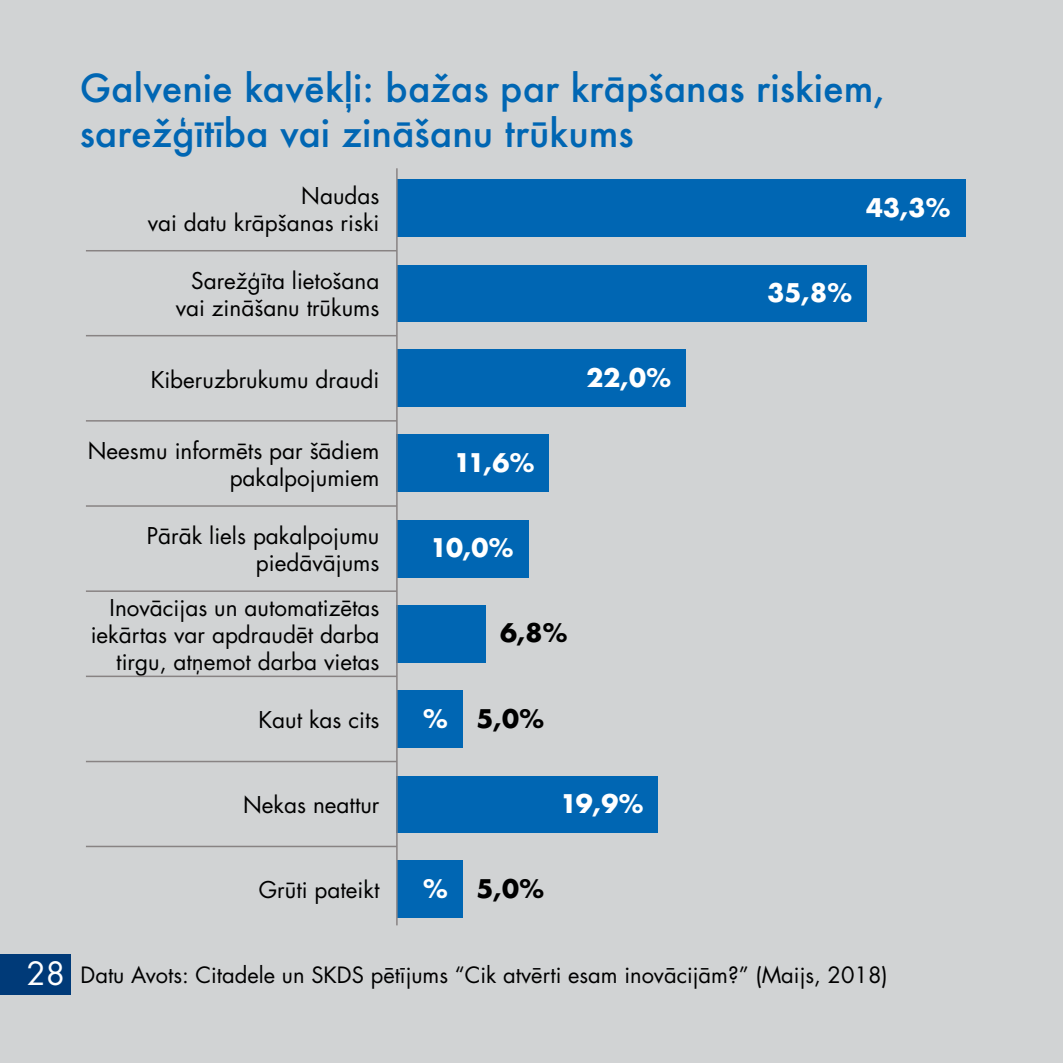
<style>
.page{position:relative;width:1063px;height:1063px;background:#d1d3d4}
.page>*{position:absolute;margin:0;border:0;box-sizing:border-box;transform-origin:0 0}
.t1{font:500 37.5px/45px "Futura";color:#0066b3}
.t2{font:31.25px "Futura";color:#fff}
.t3{font:700 25px "Futura";letter-spacing:-.02em;color:#fff}
.t4{font:700 25px "Futura";color:#000}
.t5{font:22.5px/27px "Futura";color:#000;text-align:right}
.t6{font:22px "Futura";color:#000}
.s1{color:#fff}
</style>
<div class="page">
<div style="left:397px;top:180px;width:568px;height:57px;background:#0066b3"></div>
<div style="left:397px;top:265px;width:470px;height:57px;background:#0066b3"></div>
<div style="left:397px;top:350px;width:289px;height:57px;background:#0066b3"></div>
<div style="left:397px;top:435px;width:152px;height:57px;background:#0066b3"></div>
<div style="left:397px;top:520px;width:131px;height:57px;background:#0066b3"></div>
<div style="left:397px;top:776px;width:261px;height:56px;background:#0066b3"></div>
<div style="left:397px;top:605px;width:89px;height:57px;background:#0066b3"></div>
<div style="left:397px;top:690px;width:65px;height:57px;background:#0066b3"></div>
<div style="left:397px;top:861px;width:65px;height:57px;background:#0066b3"></div>
<hr style="left:86px;top:250px;width:311px;height:1px;background:#888383">
<hr style="left:86px;top:335px;width:311px;height:1px;background:#888383">
<hr style="left:86px;top:420px;width:311px;height:2px;background:#888383">
<hr style="left:86px;top:505px;width:311px;height:2px;background:#888383">
<hr style="left:86px;top:590px;width:311px;height:2px;background:#888383">
<hr style="left:86px;top:676px;width:311px;height:1px;background:#888383">
<hr style="left:86px;top:761px;width:311px;height:1px;background:#888383">
<hr style="left:86px;top:846px;width:311px;height:1px;background:#888383">
<hr style="left:396px;top:168px;width:2px;height:757px;background:#888383">
<div style="left:0;top:954px;width:71px;height:40px;background:#003a78"></div>
<h1 class="t1" style="left:80px;top:65px;width:807px">Galvenie kavēkļi: bažas par krāpšanas riskiem, sarežģītība vai zināšanu trūkums</h1>
<p class="t5" style="left:148px;top:183px;width:233px">Naudas<br>vai datu krāpšanas riski</p>
<p class="t5" style="left:176px;top:268px;width:205px">Sarežģīta lietošana vai zināšanu trūkums</p>
<p class="t5" style="left:151px;top:367px;width:230px">Kiberuzbrukumu draudi</p>
<p class="t3" style="left:587px;top:359px;width:86px">22,0%</p>
<p class="t5" style="left:88px;top:438px;width:293px">Neesmu informēts par šādiem pakalpojumiem</p>
<p class="t5" style="left:147px;top:523px;width:234px">Pārāk liels pakalpojumu piedāvājums</p>
<p class="t5" style="left:91px;top:595px;width:290px">Inovācijas un automatizētas iekārtas var apdraudēt darba tirgu, atņemot darba vietas</p>
<p class="t3" style="left:454px;top:445px;width:82px">11,6%</p>
<p class="t3" style="left:430px;top:530px;width:85px">10,0%</p>
<p class="t4" style="left:500px;top:615px;width:69px">6,8%</p>
<p class="t5" style="left:258px;top:707px;width:123px">Kaut kas cits</p>
<p class="t4" style="left:423px;top:700px;width:123px"><span class="s1">%</span> 5,0%</p>
<p class="t3" style="left:866px;top:189px;width:86px">43,3%</p>
<p class="t3" style="left:768px;top:274px;width:86px">35,8%</p>
<p class="t5" style="left:243px;top:792px;width:138px">Nekas neattur</p>
<p class="t3" style="left:560px;top:785px;width:85px">19,9%</p>
<p class="t5" style="left:259px;top:877px;width:122px">Grūti pateikt</p>
<p class="t4" style="left:423px;top:870px;width:123px"><span class="s1">%</span> 5,0%</p>
<h2 class="t2" style="left:27px;top:955px;width:40px">28</h2>
<p class="t6" style="left:81px;top:962px;width:809px">Datu Avots: Citadele un SKDS pētījums “Cik atvērti esam inovācijām?” (Maijs, 2018)</p>
</div>
